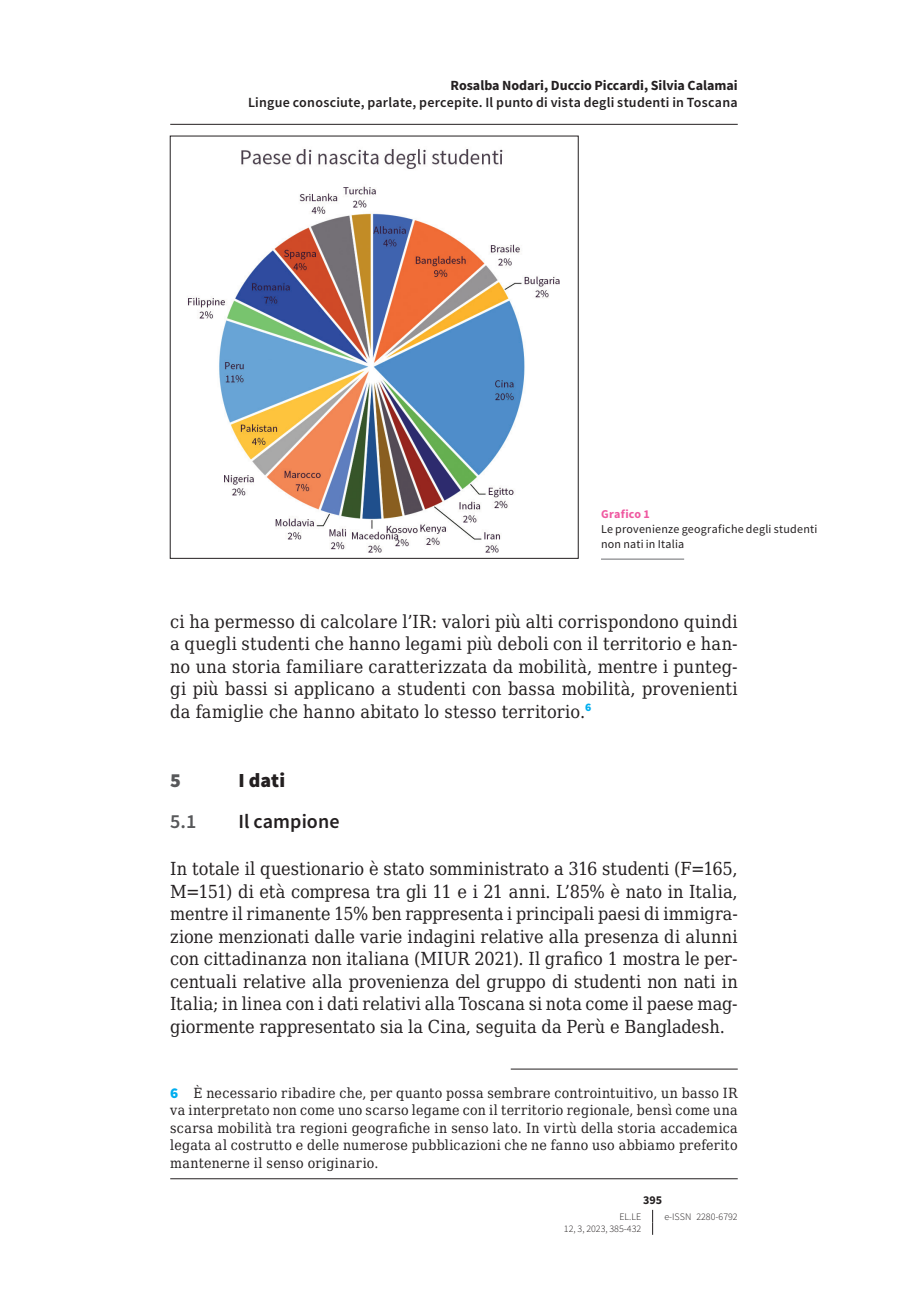
<style>
.page{position:relative;width:908px;height:1304px;background:#fff}
.page>*{position:absolute;margin:0;border:0;box-sizing:border-box;transform-origin:0 0}
.t1{font:600 20px "Source Sans Pro";letter-spacing:.005em;color:#231f20}
.t2{font:900 20px "Source Sans Pro";color:#231f20}
.t3{font:600 20px "Source Sans Pro";color:#57585a}
.t4{font:900 20px "Source Sans Pro";color:#57585a}
.t5{font:18px/22.4px "DejaVu Serif Condensed";letter-spacing:.005em;color:#231f20;text-align:justify}
.t6{font:14px/17.6px "DejaVu Serif Condensed";letter-spacing:.02em;color:#231f20;text-align:justify}
.t7{font:600 14px "Source Sans Pro";letter-spacing:.015em;color:#231f20}
.t8{font:700 14px "Source Sans Pro";color:#231f20}
.t9{font:12px/15px "Source Sans Pro";letter-spacing:.02em;color:#231f20}
.t10{font:700 12px "Source Sans Pro";letter-spacing:.025em;color:#ef59a1}
.t11{font:700 12px "Source Sans Pro";color:#231f20}
.t12{font:300 10px "Source Sans Pro";color:#231f20}
.s1{font-family:"Source Sans Pro";font-weight:900;font-size:15px;color:#00aeef}
</style>
<div class="page">
<svg style="left:652px;top:1210px;width:1px;height:25px"></svg>
<hr style="left:510px;top:1069px;width:227px;height:1px;background:#231f20">
<img style="left:188px;top:149px;width:372px;height:404px">
<hr style="left:600px;top:559px;width:83px;height:1px;background:#6c6d70">
<hr style="left:170px;top:124px;width:567px;height:1px;background:#231f20">
<hr style="left:170px;top:1178px;width:567px;height:1px;background:#231f20">
<p class="t8" style="left:450px;top:76px;width:288px">Rosalba Nodari, Duccio Piccardi, Silvia Calamai</p>
<p class="t7" style="left:248px;top:94px;width:491px">Lingue conosciute, parlate, percepite. Il punto di vista degli studenti in Toscana</p>
<p class="t10" style="left:600px;top:506px;width:50px">Grafico 1</p>
<p class="t9" style="left:600px;top:521px;width:218px">Le provenienze geografiche degli studenti non nati in Italia</p>
<p class="t5" style="left:170px;top:610px;width:568px">ci ha permesso di calcolare l’IR: valori più alti corrispondono quindi a quegli studenti che hanno legami più deboli con il territorio e han‑ no una storia familiare caratterizzata da mobilità, mentre i punteg‑ gi più bassi si applicano a studenti con bassa mobilità, provenienti da famiglie che hanno abitato lo stesso territorio.<sup>6</sup></p>
<p class="t4" style="left:170px;top:766px;width:12px">5</p>
<p class="t2" style="left:238px;top:766px;width:48px">I dati</p>
<p class="t3" style="left:170px;top:808px;width:28px">5.1</p>
<p class="t1" style="left:238px;top:808px;width:103px">Il campione</p>
<p class="t5" style="left:170px;top:857px;width:569px">In totale il questionario è stato somministrato a 316 studenti (F=165, M=151) di età compresa tra gli 11 e i 21 anni. L’85% è nato in Italia, mentre il rimanente 15% ben rappresenta i principali paesi di immigra‑ zione menzionati dalle varie indagini relative alla presenza di alunni con cittadinanza non italiana (MIUR 2021). Il grafico 1 mostra le per‑ centuali relative alla provenienza del gruppo di studenti non nati in Italia; in linea con i dati relativi alla Toscana si nota come il paese mag‑ giormente rappresentato sia la Cina, seguita da Perù e Bangladesh.</p>
<p class="t6" style="left:170px;top:1084px;width:568px"><span class="s1">6</span> È necessario ribadire che, per quanto possa sembrare controintuitivo, un basso IR va interpretato non come uno scarso legame con il territorio regionale, bensì come una scarsa mobilità tra regioni geografiche in senso lato. In virtù della storia accademica legata al costrutto e delle numerose pubblicazioni che ne fanno uso abbiamo preferito mantenerne il senso originario.</p>
<p class="t11" style="left:642px;top:1192px;width:21px">395</p>
<p class="t12" style="left:619px;top:1210px;width:23px">EL.LE</p>
<p class="t12" style="left:664px;top:1210px;width:75px">e-ISSN 2280-6792</p>
<p class="t12" style="left:563px;top:1223px;width:79px">12, 3, 2023, 385-432</p>
</div>
